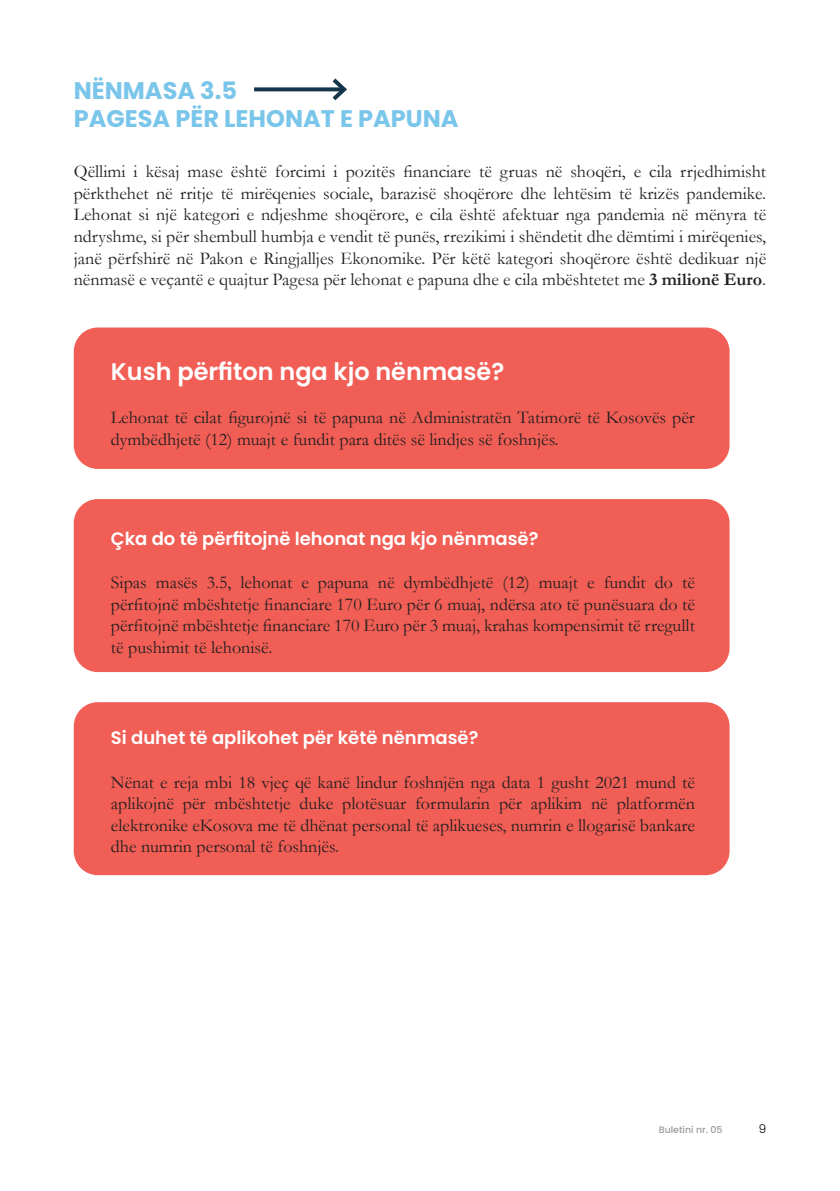
<style>
.page{position:relative;width:840px;height:1191px;background:#fff}
.page>*{position:absolute;margin:0;border:0;box-sizing:border-box;transform-origin:0 0}
.t1{font:700 24px/28.8px "Poppins";color:#7ac5ea}
.t2{font:600 24px "Poppins";color:#fff}
.t3{font:18px/21.6px "Garamond";color:#231f20;text-align:justify}
.t4{font:600 18px "Poppins";color:#fff}
.t5{font:300 12px "Poppins";color:#000}
.t6{font:500 9.4px "Poppins";color:#999}
.s1{font-weight:700}
</style>
<div class="page">
<svg style="left:254px;top:87px;width:74px;height:4px"></svg>
<svg style="left:328px;top:78px;width:19px;height:23px"></svg>
<div style="left:74px;top:327px;width:655px;height:142px;background:#f15e55;border-radius:24px"></div>
<div style="left:74px;top:499px;width:655px;height:173px;background:#f15e55;border-radius:24px"></div>
<div style="left:74px;top:702px;width:655px;height:173px;background:#f15e55;border-radius:24px"></div>
<h1 class="t1" style="left:74px;top:78px;width:386px">NËNMASA 3.5<br>PAGESA PËR LEHONAT E PAPUNA</h1>
<p class="t3" style="left:74px;top:160px;width:693px">Qëllimi i kësaj mase është forcimi i pozitës financiare të gruas në shoqëri, e cila rrjedhimisht përkthehet në rritje të mirëqenies sociale, barazisë shoqërore dhe lehtësim të krizës pandemike.<br>Lehonat si një kategori e ndjeshme shoqërore, e cila është afektuar nga pandemia në mënyra të ndryshme, si për shembull humbja e vendit të punës, rrezikimi i shëndetit dhe dëmtimi i mirëqenies, janë përfshirë në Pakon e Ringjalljes Ekonomike. Për këtë kategori shoqërore është dedikuar një nënmasë e veçantë e quajtur Pagesa për lehonat e papuna dhe e cila mbështetet me <span class="s1">3 milionë Euro</span>.</p>
<h1 class="t2" style="left:111px;top:358px;width:394px">Kush përfiton nga kjo nënmasë?</h1>
<p class="t3" style="left:111px;top:406px;width:585px">Lehonat të cilat figurojnë si të papuna në Administratën Tatimorë të Kosovës për dymbëdhjetë (12) muajt e fundit para ditës së lindjes së foshnjës.</p>
<p class="t4" style="left:111px;top:528px;width:429px">Çka do të përfitojnë lehonat nga kjo nënmasë?</p>
<p class="t3" style="left:111px;top:571px;width:585px">Sipas masës 3.5, lehonat e papuna në dymbëdhjetë (12) muajt e fundit do të përfitojnë mbështetje financiare 170 Euro për 6 muaj, ndërsa ato të punësuara do të përfitojnë mbështetje financiare 170 Euro për 3 muaj, krahas kompensimit të rregullt të pushimit të lehonisë.</p>
<p class="t4" style="left:111px;top:730px;width:369px">Si duhet të aplikohet për këtë nënmasë?</p>
<p class="t3" style="left:111px;top:770px;width:585px">Nënat e reja mbi 18 vjeç që kanë lindur foshnjën nga data 1 gusht 2021 mund të aplikojnë për mbështetje duke plotësuar formularin për aplikim në platformën elektronike eKosova me të dhënat personal të aplikueses, numrin e llogarisë bankare dhe numrin personal të foshnjës.</p>
<p class="t6" style="left:658px;top:1125px;width:65px">Buletini nr. 05</p>
<p class="t5" style="left:758px;top:1121px;width:9px">9</p>
</div>
